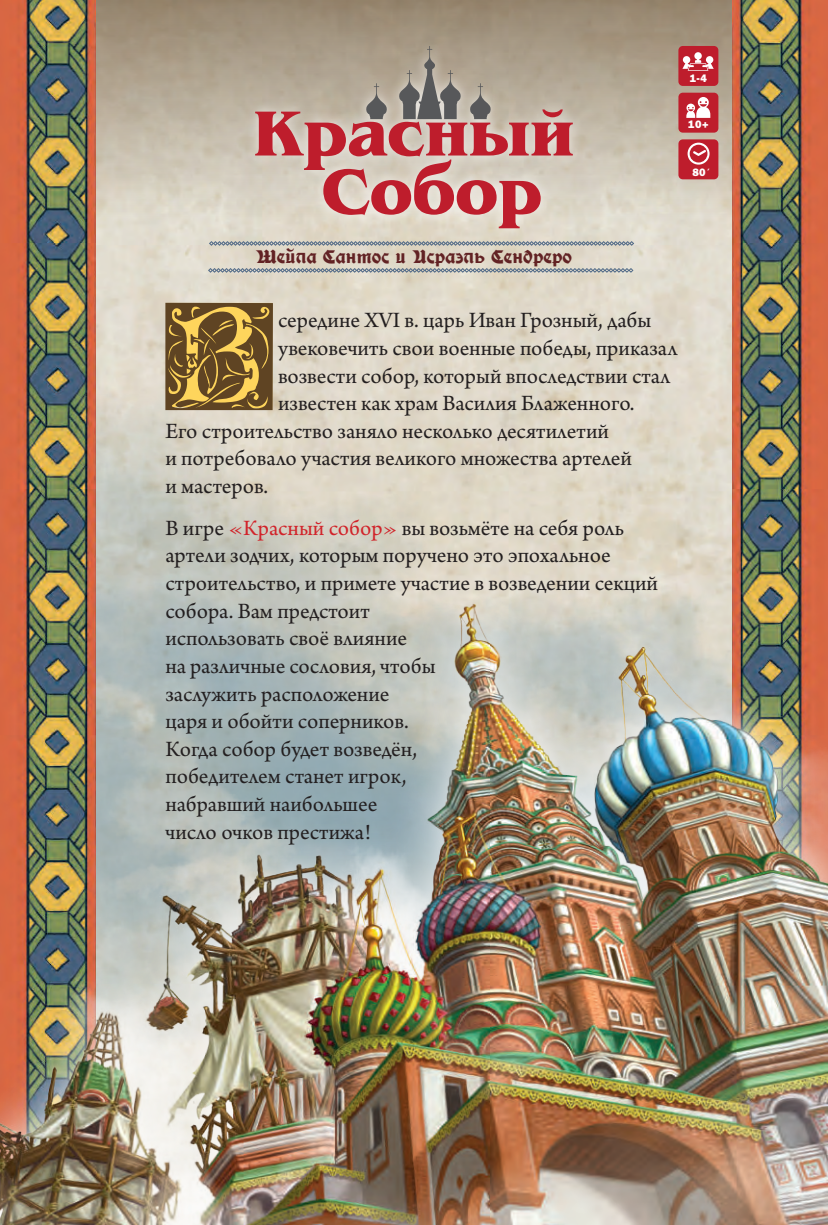
<style>
.page{position:relative;width:828px;height:1225px;background:#fff}
.page>*{position:absolute;margin:0;border:0;box-sizing:border-box;transform-origin:0 0}
.t1{font:123.4px "Lombardina Initial Two";color:#5f4423}
.t2{font:23px/27.6px "Arno Pro";color:#231f20}
.t3{font:18px "Moderne Fette Schwabacher C";color:#622224}
.t4{font:10.8px "ITC Franklin Gothic Std Hvy";color:#fff}
.s1{font-family:"Minion Pro Bold Capt"}
.s2{color:#d1232a}
</style>
<div class="page">
<div style="left:91px;top:0;width:641px;height:216px;background:linear-gradient(to bottom,#95846d,#e1dcce)"></div>
<img style="left:732px;top:0;width:96px;height:493px">
<img style="left:0;top:0;width:96px;height:493px">
<img style="left:0;top:493px;width:828px;height:732px">
<div style="left:167px;top:303px;width:105px;height:105px;background:#fed55c"></div>
<svg style="left:209px;top:241px;width:425px;height:5px;background:#99a1a7"></svg>
<svg style="left:208px;top:268px;width:425px;height:5px;background:#9ba3a9"></svg>
<div style="left:678px;top:139px;width:40px;height:40px;background:#be1d2c;border-radius:4px"></div>
<svg style="left:687px;top:143px;width:22px;height:22px"></svg>
<div style="left:678px;top:93px;width:40px;height:40px;background:#be1d2c;border-radius:4px"></div>
<svg style="left:686px;top:97px;width:24px;height:21px"></svg>
<div style="left:678px;top:46px;width:40px;height:40px;background:#be1d2c;border-radius:4px"></div>
<svg style="left:682px;top:52px;width:31px;height:19px"></svg>
<div style="left:244px;top:35px;width:340px;height:206px;background:#fff;opacity:.75"></div>
<svg style="left:255px;top:46px;width:318px;height:182px;background:#c19a91"></svg>
<p class="t4" style="left:690px;top:72px;width:19px">1-4</p>
<p class="t4" style="left:688px;top:118px;width:22px">10+</p>
<p class="t4" style="left:692px;top:165px;width:19px">80<span class="s1">´</span></p>
<p class="t3" style="left:256px;top:246px;width:318px">Шейла Сантос и Исраэль Сендреро</p>
<h1 class="t1" style="left:160px;top:285px;width:119px">В</h1>
<p class="t2" style="left:278px;top:308px;width:375px">середине XVI в. царь Иван Грозный, дабы</p>
<p class="t2" style="left:278px;top:335px;width:401px">увековечить свои военные победы, приказал</p>
<p class="t2" style="left:278px;top:363px;width:393px">возвести собор, который впоследствии стал</p>
<p class="t2" style="left:278px;top:391px;width:358px">известен как храм Василия Блаженного.</p>
<p class="t2" style="left:165px;top:418px;width:445px">Его строительство заняло несколько десятилетий</p>
<p class="t2" style="left:165px;top:446px;width:468px">и потребовало участия великого множества артелей</p>
<p class="t2" style="left:165px;top:473px;width:104px">и мастеров.</p>
<p class="t2" style="left:165px;top:515px;width:494px">В игре <span class="s2">«Красный собор»</span> вы возьмёте на себя роль артели зодчих, которым поручено это эпохальное строительство, и примете участие в возведении секций собора. Вам предстоит<br>использовать своё влияние<br>на различные сословия, чтобы<br>заслужить расположение<br>царя и обойти соперников.<br>Когда собор будет возведён,<br>победителем станет игрок,<br>набравший наибольшее<br>число очков престижа!</p>
</div>
